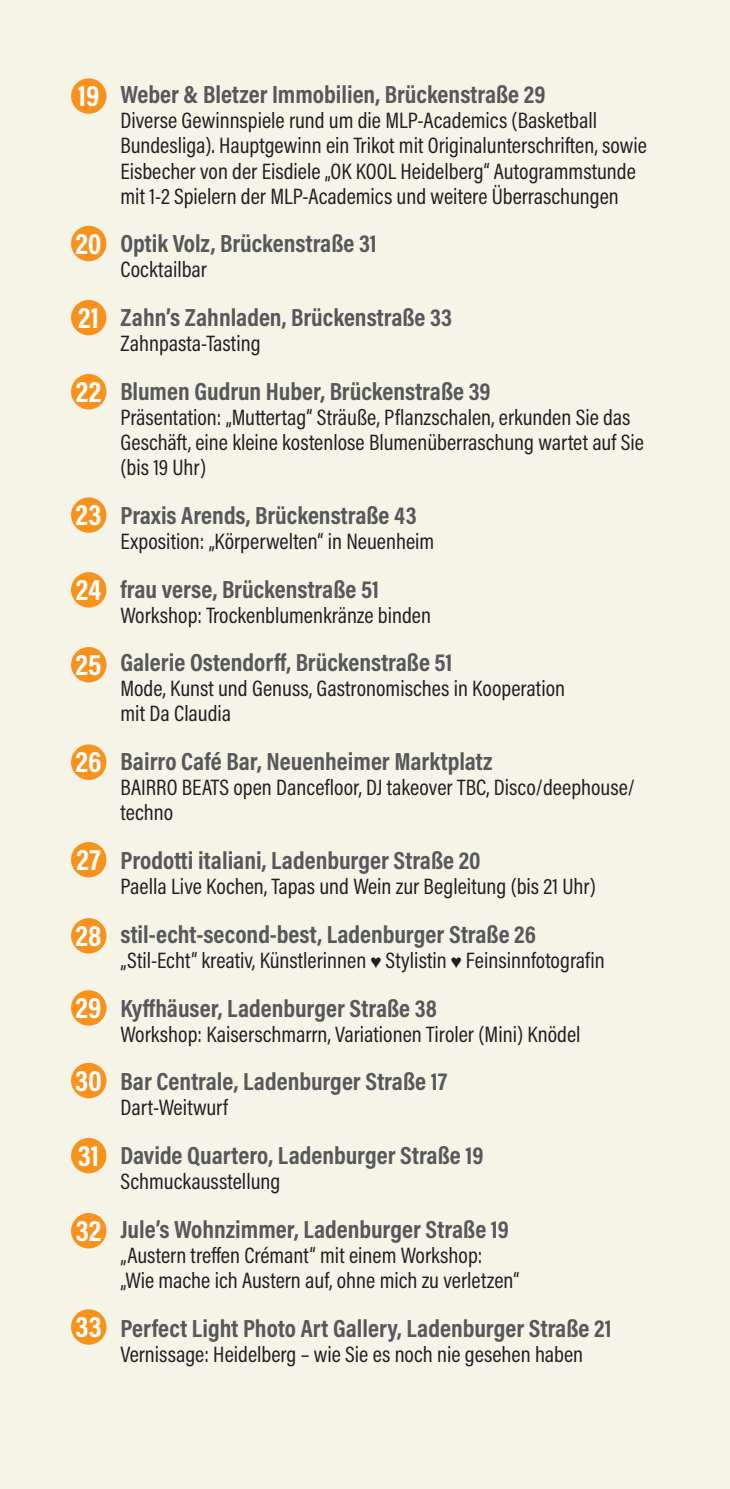
<style>
.page{position:relative;width:730px;height:1489px;background:#fff}
.page>*{position:absolute;margin:0;border:0;box-sizing:border-box;transform-origin:0 0}
.t1{font:700 30px "Acumin Pro Cond";letter-spacing:.005em;color:#fff}
.Teilnehmer{font:700 25px "Acumin Pro Cond";color:#57585a}
.Angebot{font:22.5px/25px "Acumin Pro Cond";color:#231f20}
</style>
<div class="page">
<div style="left:0;top:0;width:730px;height:1488px;background:#f6f3e7"></div>
<div style="left:71px;top:78px;width:35px;height:36px;background:#f7931d;border-radius:50%"></div>
<div style="left:71px;top:226px;width:35px;height:35px;background:#f7931d;border-radius:50%"></div>
<div style="left:71px;top:300px;width:35px;height:35px;background:#f7931d;border-radius:50%"></div>
<div style="left:71px;top:374px;width:35px;height:35px;background:#f7931d;border-radius:50%"></div>
<div style="left:71px;top:497px;width:35px;height:36px;background:#f7931d;border-radius:50%"></div>
<div style="left:71px;top:572px;width:35px;height:35px;background:#f7931d;border-radius:50%"></div>
<div style="left:71px;top:647px;width:35px;height:35px;background:#f7931d;border-radius:50%"></div>
<div style="left:71px;top:744px;width:35px;height:36px;background:#f7931d;border-radius:50%"></div>
<div style="left:71px;top:842px;width:35px;height:35px;background:#f7931d;border-radius:50%"></div>
<div style="left:71px;top:918px;width:35px;height:35px;background:#f7931d;border-radius:50%"></div>
<div style="left:71px;top:990px;width:35px;height:35px;background:#f7931d;border-radius:50%"></div>
<div style="left:71px;top:1062px;width:35px;height:36px;background:#f7931d;border-radius:50%"></div>
<div style="left:71px;top:1137px;width:35px;height:36px;background:#f7931d;border-radius:50%"></div>
<div style="left:71px;top:1212px;width:35px;height:36px;background:#f7931d;border-radius:50%"></div>
<div style="left:71px;top:1309px;width:35px;height:35px;background:#f7931d;border-radius:50%"></div>
<p class="t1" style="left:78px;top:76px;width:23px">19</p>
<p class="t1" style="left:75px;top:223px;width:28px">20</p>
<p class="t1" style="left:78px;top:298px;width:23px">21</p>
<p class="t1" style="left:76px;top:372px;width:27px">22</p>
<p class="t1" style="left:76px;top:495px;width:27px">23</p>
<p class="t1" style="left:76px;top:570px;width:27px">24</p>
<p class="t1" style="left:76px;top:644px;width:28px">25</p>
<p class="t1" style="left:76px;top:742px;width:27px">26</p>
<p class="t1" style="left:76px;top:839px;width:26px">27</p>
<p class="t1" style="left:76px;top:915px;width:28px">28</p>
<p class="t1" style="left:76px;top:987px;width:28px">29</p>
<p class="t1" style="left:75px;top:1060px;width:28px">30</p>
<p class="t1" style="left:78px;top:1135px;width:23px">31</p>
<p class="t1" style="left:76px;top:1210px;width:27px">32</p>
<p class="t1" style="left:75px;top:1306px;width:28px">33</p>
<p class="Teilnehmer" style="left:120px;top:78px;width:427px">Weber &amp; Bletzer Immobilien, Brückenstraße 29</p>
<p class="Angebot" style="left:120px;top:108px;width:528px">Diverse Gewinnspiele rund um die MLP-Academics (Basketball Bundesliga). Hauptgewinn ein Trikot mit Originalunterschriften, sowie Eisbecher von der Eisdiele „OK KOOL Heidelberg“ Autogrammstunde mit 1-2 Spielern der MLP-Academics und weitere Überraschungen</p>
<p class="Teilnehmer" style="left:120px;top:227px;width:258px">Optik Volz, Brückenstraße 31</p>
<p class="Angebot" style="left:120px;top:256px;width:88px">Cocktailbar</p>
<p class="Teilnehmer" style="left:120px;top:301px;width:333px">Zahn’s Zahnladen, Brückenstraße 33</p>
<p class="Angebot" style="left:120px;top:330px;width:142px">Zahnpasta-Tasting</p>
<p class="Teilnehmer" style="left:120px;top:375px;width:372px">Blumen Gudrun Huber, Brückenstraße 39</p>
<p class="Angebot" style="left:120px;top:404px;width:525px">Präsentation: „Muttertag“ Sträuße, Pflanzschalen, erkunden Sie das<br>Geschäft, eine kleine kostenlose Blumenüberraschung wartet auf Sie (bis 19 Uhr)</p>
<p class="Teilnehmer" style="left:120px;top:498px;width:298px">Praxis Arends, Brückenstraße 43</p>
<p class="Angebot" style="left:120px;top:528px;width:315px">Exposition: „Körperwelten“ in Neuenheim</p>
<p class="Teilnehmer" style="left:120px;top:572px;width:260px">frau verse, Brückenstraße 51</p>
<p class="Angebot" style="left:120px;top:602px;width:312px">Workshop: Trockenblumenkränze binden</p>
<p class="Teilnehmer" style="left:120px;top:646px;width:333px">Galerie Ostendorff, Brückenstraße 51</p>
<p class="Angebot" style="left:120px;top:675px;width:446px">Mode, Kunst und Genuss, Gastronomisches in Kooperation mit Da Claudia</p>
<p class="Teilnehmer" style="left:120px;top:745px;width:374px">Bairro Café Bar, Neuenheimer Marktplatz</p>
<p class="Angebot" style="left:120px;top:774px;width:516px">BAIRRO BEATS open Dancefloor, DJ takeover TBC, Disco/deephouse/ techno</p>
<p class="Teilnehmer" style="left:120px;top:843px;width:362px">Prodotti italiani, Ladenburger Straße 20</p>
<p class="Angebot" style="left:120px;top:873px;width:477px">Paella Live Kochen, Tapas und Wein zur Begleitung (bis 21 Uhr)</p>
<p class="Teilnehmer" style="left:120px;top:917px;width:417px">stil-echt-second-best, Ladenburger Straße 26</p>
<p class="Angebot" style="left:120px;top:947px;width:486px">„Stil-Echt“ kreativ, Künstlerinnen ♥ Stylistin ♥ Feinsinnfotografin</p>
<p class="Teilnehmer" style="left:120px;top:991px;width:318px">Kyffhäuser, Ladenburger Straße 38</p>
<p class="Angebot" style="left:120px;top:1020px;width:462px">Workshop: Kaiserschmarrn, Variationen Tiroler (Mini) Knödel</p>
<p class="Teilnehmer" style="left:120px;top:1065px;width:328px">Bar Centrale, Ladenburger Straße 17</p>
<p class="Angebot" style="left:120px;top:1094px;width:109px">Dart-Weitwurf</p>
<p class="Teilnehmer" style="left:120px;top:1138px;width:365px">Davide Quartero, Ladenburger Straße 19</p>
<p class="Angebot" style="left:120px;top:1168px;width:161px">Schmuckausstellung</p>
<p class="Teilnehmer" style="left:120px;top:1212px;width:390px">Jule’s Wohnzimmer, Ladenburger Straße 19</p>
<p class="Angebot" style="left:120px;top:1242px;width:400px">„Austern treffen Crémant“ mit einem Workshop: „Wie mache ich Austern auf, ohne mich zu verletzen“</p>
<p class="Teilnehmer" style="left:120px;top:1311px;width:493px">Perfect Light Photo Art Gallery, Ladenburger Straße 21</p>
<p class="Angebot" style="left:120px;top:1340px;width:464px">Vernissage: Heidelberg – wie Sie es noch nie gesehen haben</p>
</div>
